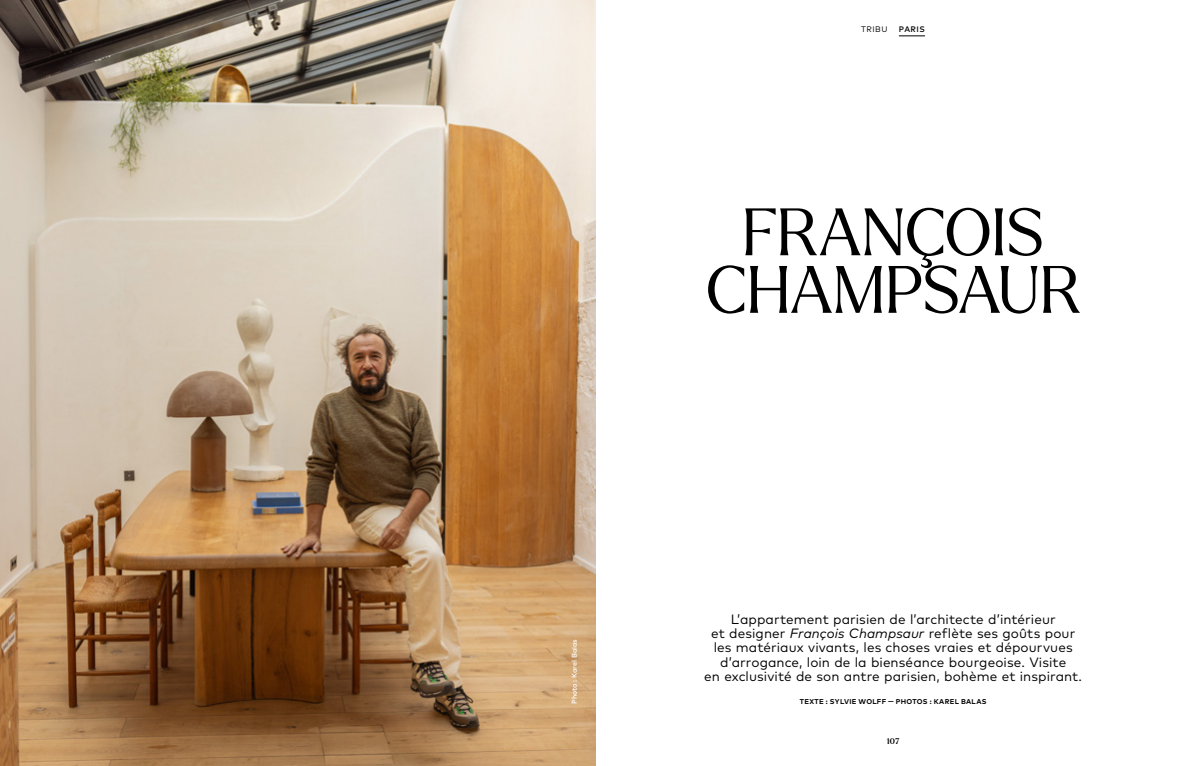
<style>
.page{position:relative;width:1191px;height:766px;background:#fff}
.page>*{position:absolute;margin:0;border:0;box-sizing:border-box;transform-origin:0 0}
.t1{font:300 65px/57.5px "Larken";letter-spacing:-.005em;color:#000;text-align:center}
.t2{font:13.5px/14.4px "Mark Pro";letter-spacing:.005em;color:#000;text-align:center}
.t3{font:8px "Mark Pro";letter-spacing:.065em;color:#000}
.t4{font:500 8px "Mark Pro";letter-spacing:.06em;color:#000}
.t5{font:500 8px "Larken";color:#000}
.t6{font:700 7px "Mark Pro";letter-spacing:.04em;color:#000}
.t7{font:500 7px "Mark Pro";color:#fff}
.s1{font-style:italic}
</style>
<div class="page">
<img style="left:0;top:0;width:595px;height:765px">
<svg style="left:899px;top:35px;width:26px;height:1px"></svg>
<p class="t7" style="left:569px;top:704px;width:66px;rotate:-90deg">Photo : Karel Balas</p>
<p class="t3" style="left:861px;top:23px;width:28px">TRIBU</p>
<p class="t4" style="left:899px;top:23px;width:27px">PARIS</p>
<h1 class="t1" style="left:706px;top:201px;width:376px">FRANÇOIS<br>CHAMPSAUR</h1>
<p class="t2" style="left:704px;top:610px;width:379px">L’appartement parisien de l’architecte d’intérieur<br>et designer <span class="s1">François Champsaur</span> reflète ses goûts pour les matériaux vivants, les choses vraies et dépourvues d’arrogance, loin de la bienséance bourgeoise. Visite<br>en exclusivité de son antre parisien, bohème et inspirant.</p>
<p class="t6" style="left:800px;top:696px;width:188px">TEXTE : SYLVIE WOLFF — PHOTOS : KAREL BALAS</p>
<p class="t5" style="left:886px;top:736px;width:14px">107</p>
</div>
